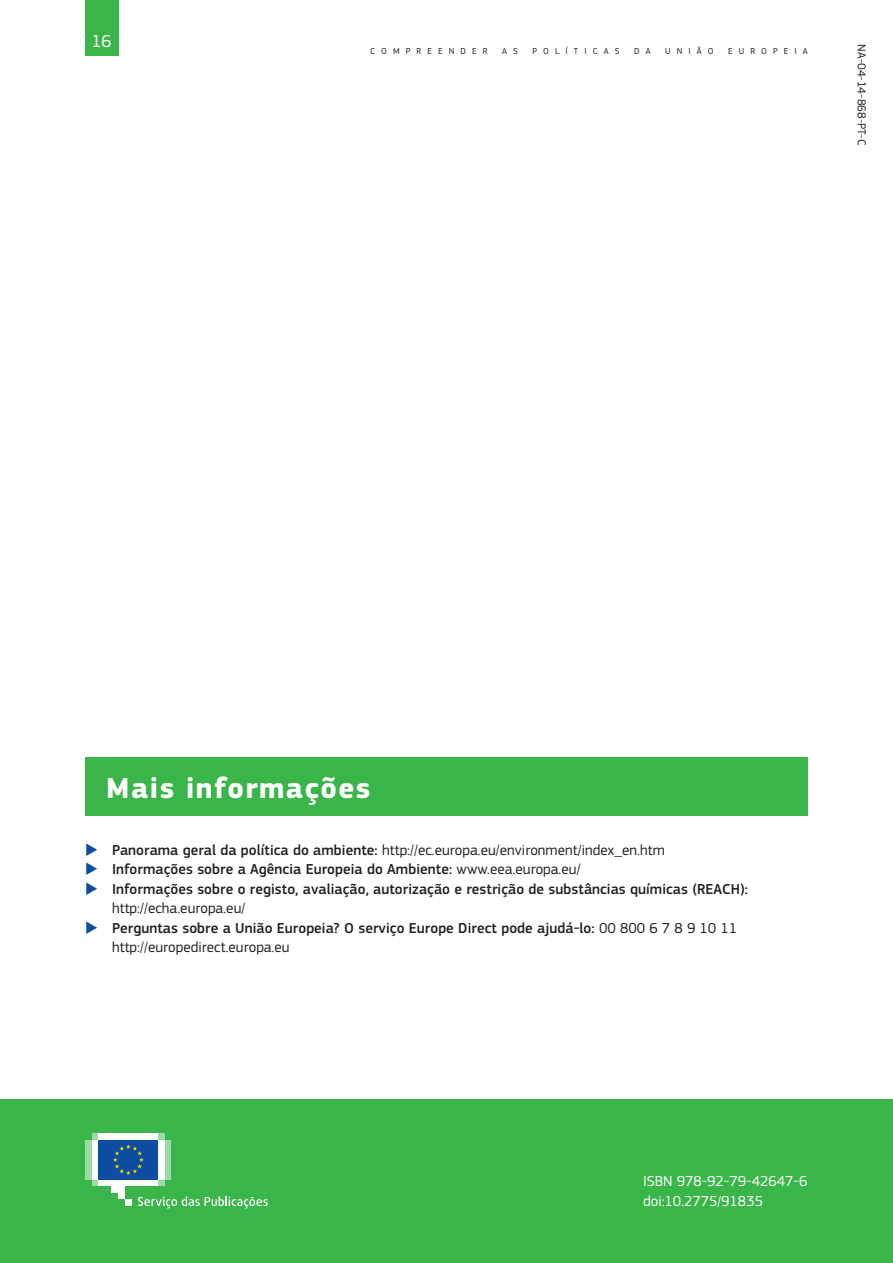
<style>
.page{position:relative;width:893px;height:1263px;background:#fff}
.page>*{position:absolute;margin:0;border:0;box-sizing:border-box;transform-origin:0 0}
.Heading01_neg{font:700 30px "EC Square Sans Pro";letter-spacing:.05em;color:#fff}
.t1{font:18px "EC Square Sans Pro";color:#fff}
.t2{font:500 15px/19.5px "EC Square Sans Pro";letter-spacing:.005em;color:#231f20}
.t3{font:15px "EC Square Sans Pro";letter-spacing:.005em;color:#231f20}
.BodyText{font:15px/19.5px "EC Square Sans Pro";color:#fff}
.t4{font:12px "EC Square Sans Pro";color:#231f20}
.t5{font:9px "EC Square Sans Pro";letter-spacing:.68em;color:#231f20}
.s1{font-weight:500}
.s2{font-weight:400}
</style>
<div class="page">
<div style="left:85px;top:0;width:33px;height:55px;background:#3ab54a"></div>
<div style="left:85px;top:757px;width:723px;height:59px;background:#3ab54a"></div>
<div style="left:0;top:1099px;width:893px;height:164px;background:#3ab54a"></div>
<svg style="left:92px;top:1179px;width:73px;height:7px"></svg>
<svg style="left:92px;top:1133px;width:73px;height:7px"></svg>
<div style="left:99px;top:1133px;width:59px;height:7px;background:#fff"></div>
<div style="left:99px;top:1179px;width:59px;height:7px;background:#fff"></div>
<div style="left:158px;top:1140px;width:7px;height:39px;background:#fff"></div>
<div style="left:165px;top:1140px;width:6px;height:39px;background:#9cd9a4"></div>
<div style="left:92px;top:1140px;width:7px;height:39px;background:#fff"></div>
<div style="left:85px;top:1140px;width:7px;height:39px;background:#9cd9a4"></div>
<div style="left:112px;top:1179px;width:13px;height:14px;background:#fff"></div>
<div style="left:118px;top:1179px;width:7px;height:20px;background:#fff"></div>
<div style="left:125px;top:1199px;width:7px;height:7px;background:#fff"></div>
<div style="left:99px;top:1140px;width:59px;height:39px;background:#0d4da1"></div>
<svg style="left:113px;top:1144px;width:31px;height:31px"></svg>
<svg style="left:138px;top:1196px;width:130px;height:12px"></svg>
<p class="t1" style="left:92px;top:30px;width:22px">16</p>
<p class="t5" style="left:370px;top:45px;width:119px">COMPREENDER</p>
<p class="t5" style="left:502px;top:45px;width:17px">A S</p>
<p class="t5" style="left:532px;top:45px;width:89px">POLÍTICAS</p>
<p class="t5" style="left:634px;top:45px;width:18px">D A</p>
<p class="t5" style="left:665px;top:45px;width:50px">UNIÃO</p>
<p class="t5" style="left:728px;top:45px;width:81px">EUROPEIA</p>
<p class="t4" style="left:869px;top:44px;width:102px;rotate:90deg">NA-04-14-868-PT-C</p>
<p class="Heading01_neg" style="left:106px;top:770px;width:266px">Mais informações</p>
<p class="t3" style="left:112px;top:841px;width:554px"><span class="s1">Panorama geral da política do ambiente:</span> http://ec.europa.eu/environment/index_en.htm</p>
<p class="t2" style="left:112px;top:860px;width:470px">Informações sobre a Agência Europeia do Ambiente: <span class="s2">www.eea.europa.eu/</span></p>
<p class="t2" style="left:112px;top:879px;width:637px">Informações sobre o registo, avaliação, autorização e restrição de substâncias químicas (REACH): <span class="s2">http://echa.europa.eu/</span></p>
<p class="t2" style="left:112px;top:918px;width:627px">Perguntas sobre a União Europeia? O serviço Europe Direct pode ajudá‑lo: <span class="s2">00 800 6 7 8 9 10 11 http://europedirect.europa.eu</span></p>
<p class="BodyText" style="left:643px;top:1172px;width:166px">ISBN 978-92-79-42647-6 doi:10.2775/91835</p>
</div>
